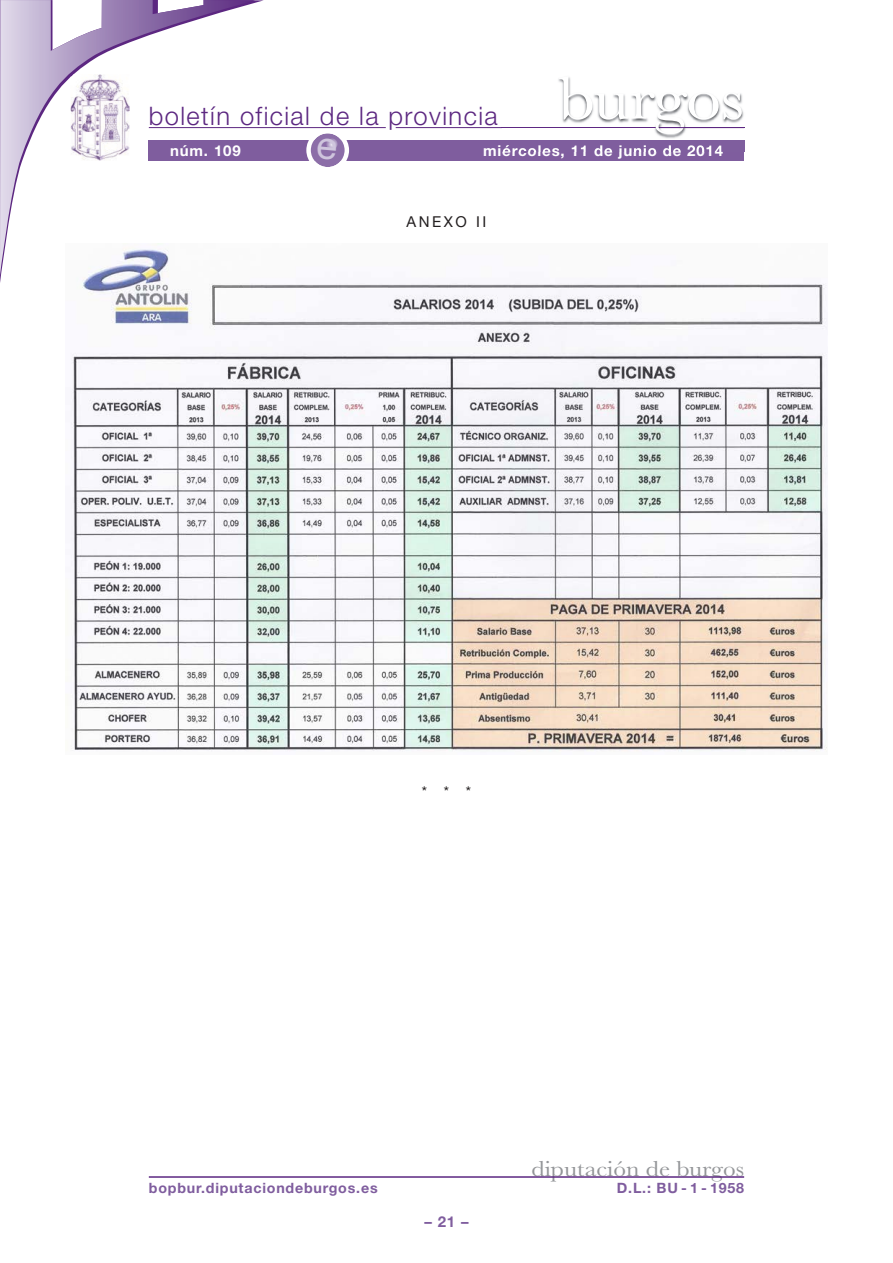
<style>
.page{position:relative;width:893px;height:1263px;background:#fff}
.page>*{position:absolute;margin:0;border:0;box-sizing:border-box;transform-origin:0 0}
.t1{font:63px "Baskerville";letter-spacing:-.01em;color:#fff;scale:1.12 1}
.t2{font:300 25.5px "Helvetica Neue";letter-spacing:.055em;color:#5c2781}
.t3{font:22.5px "Baskerville";color:#939598;scale:1.12 1}
.t4{font:700 15px "Helvetica Neue";letter-spacing:.055em;color:#fff}
.t5{font:15px "Helvetica Neue";letter-spacing:.165em;color:#231f20}
.t6{font:700 15px "Helvetica Neue";color:#7f5d9e}
.t7{font:700 14.25px "Helvetica Neue";letter-spacing:.055em;color:#7f5d9e}
</style>
<div class="page">
<hr style="left:396px;top:127px;width:348px;height:1px;background:#5c2781">
<hr style="left:149px;top:127px;width:237px;height:1px;background:#5c2781">
<svg style="left:0;top:0;width:255px;height:275px"></svg>
<div style="left:149px;top:140px;width:595px;height:20px;background:#7f5d9e"></div>
<hr style="left:149px;top:1176px;width:595px;height:2px;background:#5c2781">
<img style="left:558px;top:76px;width:187px;height:75px">
<img style="left:558px;top:127px;width:101px;height:1px">
<img style="left:550px;top:140px;width:194px;height:11px">
<img style="left:503px;top:145px;width:47px;height:6px">
<hr style="left:659px;top:127px;width:85px;height:1px;background:#5c2781">
<img style="left:71px;top:74px;width:59px;height:87px">
<img style="left:66px;top:243px;width:761px;height:509px">
<svg style="left:306px;top:133px;width:43px;height:34px"></svg>
<h2 class="t2" style="left:149px;top:100px;width:350px">boletín oficial de la provincia</h2>
<h1 class="t1" style="left:558px;top:60px;width:168px">burgos</h1>
<p class="t4" style="left:170px;top:141px;width:72px">núm. 109</p>
<p class="t4" style="left:483px;top:141px;width:241px">miércoles, 11 de junio de 2014</p>
<p class="t5" style="left:407px;top:213px;width:81px">ANEXO II</p>
<p class="t5" style="left:422px;top:783px;width:51px">* * *</p>
<h3 class="t3" style="left:531px;top:1155px;width:191px">diputación de burgos</h3>
<p class="t7" style="left:149px;top:1179px;width:230px">bopbur.diputaciondeburgos.es</p>
<p class="t7" style="left:617px;top:1179px;width:129px">D.L.: BU - 1 - 1958</p>
<p class="t6" style="left:424px;top:1212px;width:46px">–21–</p>
</div>
